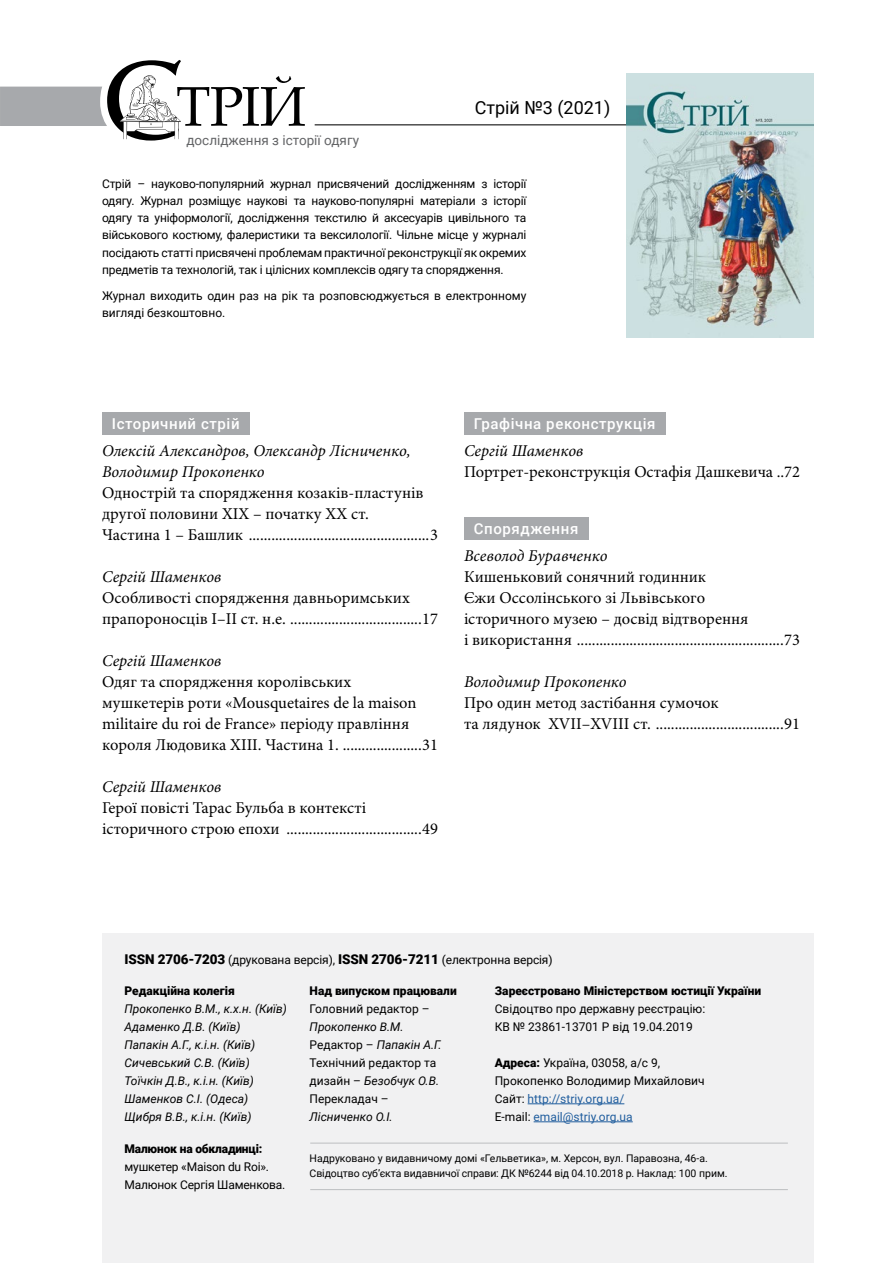
<style>
.page{position:relative;width:893px;height:1263px;background:#fff}
.page>*{position:absolute;margin:0;border:0;box-sizing:border-box;transform-origin:0 0}
.t1{font:18px "Roboto";color:#000}
.t2{font:16.5px/21px "Minion Pro";color:#000}
.t3{font:italic 16.5px/21px "Minion Pro";color:#000}
.t4{font:500 15px "Roboto";letter-spacing:.04em;color:#fff}
.t5{font:13.5px "Roboto";color:#636466}
.t6{font:12px/18px "Roboto";color:#000}
.t7{font:italic 12px/18px "Roboto";color:#000}
.t8{font:900 12px "Roboto";color:#000}
.t9{font:10.5px/15px "Roboto";color:#000}
.s1{font-weight:900;font-size:13.5px}
.s2{font-style:italic}
.s3{font-weight:900}
.s4{color:#215e9e}
</style>
<div class="page">
<div style="left:102px;top:933px;width:712px;height:330px;background:#f1f1f2"></div>
<hr style="left:315px;top:124px;width:493px;height:1px;background:#000">
<div style="left:102px;top:413px;width:147px;height:22px;background:#a7a9ac"></div>
<div style="left:464px;top:413px;width:201px;height:22px;background:#a7a9ac"></div>
<div style="left:464px;top:518px;width:124px;height:22px;background:#a7a9ac"></div>
<img style="left:627px;top:73px;width:187px;height:264px">
<hr style="left:528px;top:1103px;width:96px;height:1px;background:#215e9e">
<hr style="left:534px;top:1121px;width:99px;height:1px;background:#215e9e">
<svg style="left:0;top:60px;width:305px;height:81px"></svg>
<hr style="left:310px;top:1143px;width:478px;height:1px;background:#bcbec0">
<hr style="left:310px;top:1189px;width:478px;height:1px;background:#bcbec0">
<p class="t5" style="left:186px;top:131px;width:174px">дослідження з історії одягу</p>
<h1 class="t1" style="left:475px;top:95px;width:137px">Стрій №3 (2021)</h1>
<p class="t6" style="left:102px;top:174px;width:426px;line-height:17.2px;text-align:justify">Стрій – науково-популярний журнал присвячений дослідженням з історії одягу. Журнал розміщує наукові та науково-популярні матеріали з історії одягу та уніформології, дослідження текстилю й аксесуарів цивільного та військового костюму, фалеристики та вексилології. Чільне місце у журналі посідають статті присвячені проблемам практичної реконструкції як окремих предметів та технологій, так і цілісних комплексів одягу та спорядження.</p>
<p class="t6" style="left:102px;top:286px;width:426px;line-height:17.2px">Журнал виходить один раз на рік та розповсюджується в електронному вигляді безкоштовно.</p>
<p class="t4" style="left:112px;top:413px;width:129px">Історичний стрій</p>
<h2 class="t3" style="left:102px;top:441px;width:310px">Олексій Александров, Олександр Лісниченко,<br>Володимир Прокопенко</h2>
<h2 class="t2" style="left:102px;top:483px;width:338px">Однострій та спорядження козаків-пластунів другої половини XIX – початку XX ст.<br>Частина 1 – Башлик ................................................3</h2>
<h2 class="t3" style="left:102px;top:567px;width:121px">Сергій Шаменков</h2>
<h2 class="t2" style="left:102px;top:588px;width:338px">Особливості спорядження давньоримських прапороносців І–ІІ ст. н.е. ...................................17</h2>
<h2 class="t3" style="left:102px;top:651px;width:121px">Сергій Шаменков</h2>
<h2 class="t2" style="left:102px;top:672px;width:338px">Одяг та спорядження королівських<br>мушкетерів роти «Mousquetaires de la maison militaire du roi de France» періоду правління короля Людовика ХІІІ. Частина 1. .....................31</h2>
<h2 class="t3" style="left:102px;top:777px;width:121px">Сергій Шаменков</h2>
<h2 class="t2" style="left:102px;top:798px;width:338px">Герої повісті Тарас Бульба в контексті історичного строю епохи ....................................49</h2>
<p class="t4" style="left:474px;top:413px;width:183px">Графічна реконструкція</p>
<h2 class="t3" style="left:464px;top:441px;width:121px">Сергій Шаменков</h2>
<h2 class="t2" style="left:464px;top:462px;width:338px">Портрет-реконструкція Остафія Дашкевича ..72</h2>
<p class="t4" style="left:474px;top:518px;width:106px">Спорядження</p>
<h2 class="t3" style="left:464px;top:546px;width:145px">Всеволод Буравченко</h2>
<h2 class="t2" style="left:464px;top:567px;width:338px">Кишеньковий сонячний годинник<br>Єжи Оссолінського зі Львівського<br>історичного музею – досвід відтворення<br>і використання .......................................................73</h2>
<h2 class="t3" style="left:464px;top:672px;width:164px">Володимир Прокопенко</h2>
<h2 class="t2" style="left:464px;top:693px;width:338px">Про один метод застібання сумочок<br>та лядунок XVII–XVIII ст. ..................................91</h2>
<p class="t6" style="left:125px;top:950px;width:430px"><span class="s1">ISSN 2706-7203</span> (друкована версія), <span class="s1">ISSN 2706-7211</span> (електронна версія)</p>
<p class="t8" style="left:125px;top:982px;width:112px">Редакційна колегія</p>
<p class="t7" style="left:125px;top:999px;width:164px">Прокопенко В.М., к.х.н. (Київ)<br>Адаменко Д.В. (Київ)<br>Папакін А.Г., к.і.н. (Київ)<br>Сичевський С.В. (Київ)<br>Тоїчкін Д.В., к.і.н. (Київ)<br>Шаменков С.І. (Одеса)<br>Щибря В.В., к.і.н. (Київ)</p>
<p class="t8" style="left:125px;top:1140px;width:139px">Малюнок на обкладинці:</p>
<p class="t6" style="left:125px;top:1157px;width:162px">мушкетер «Maison du Roi».<br>Малюнок Сергія Шаменкова.</p>
<p class="t8" style="left:310px;top:982px;width:149px">Над випуском працювали</p>
<p class="t6" style="left:310px;top:999px;width:121px">Головний редактор –</p>
<p class="t6" style="left:310px;top:1017px;width:134px"><span class="s2">Прокопенко В.М.<br></span>Редактор – <span class="s2">Папакін А.Г.<br></span>Технічний редактор та дизайн – <span class="s2">Безобчук О.В.<br></span>Перекладач –</p>
<p class="t7" style="left:310px;top:1107px;width:85px">Лісниченко О.І.</p>
<p class="t8" style="left:495px;top:982px;width:268px">Зареєстровано Міністерством юстиції України</p>
<p class="t6" style="left:495px;top:999px;width:212px">Свідоцтво про державну реєстрацію:<br>КВ № 23861-13701 Р від 19.04.2019</p>
<p class="t6" style="left:495px;top:1053px;width:211px"><span class="s3">Адреса:</span> Україна, 03058, а/c 9,<br>Прокопенко Володимир Михайлович<br>Сайт: <span class="s4">http://striy.org.ua/<br></span>E-mail: <span class="s4">email@striy.org.ua</span></p>
<p class="t9" style="left:310px;top:1150px;width:419px">Надруковано у видавничому домі «Гельветика», м. Херсон, вул. Паравозна, 46-а.<br>Свідоцтво суб’єкта видавничої справи: ДК №6244 від 04.10.2018 р. Наклад: 100 прим.</p>
</div>
